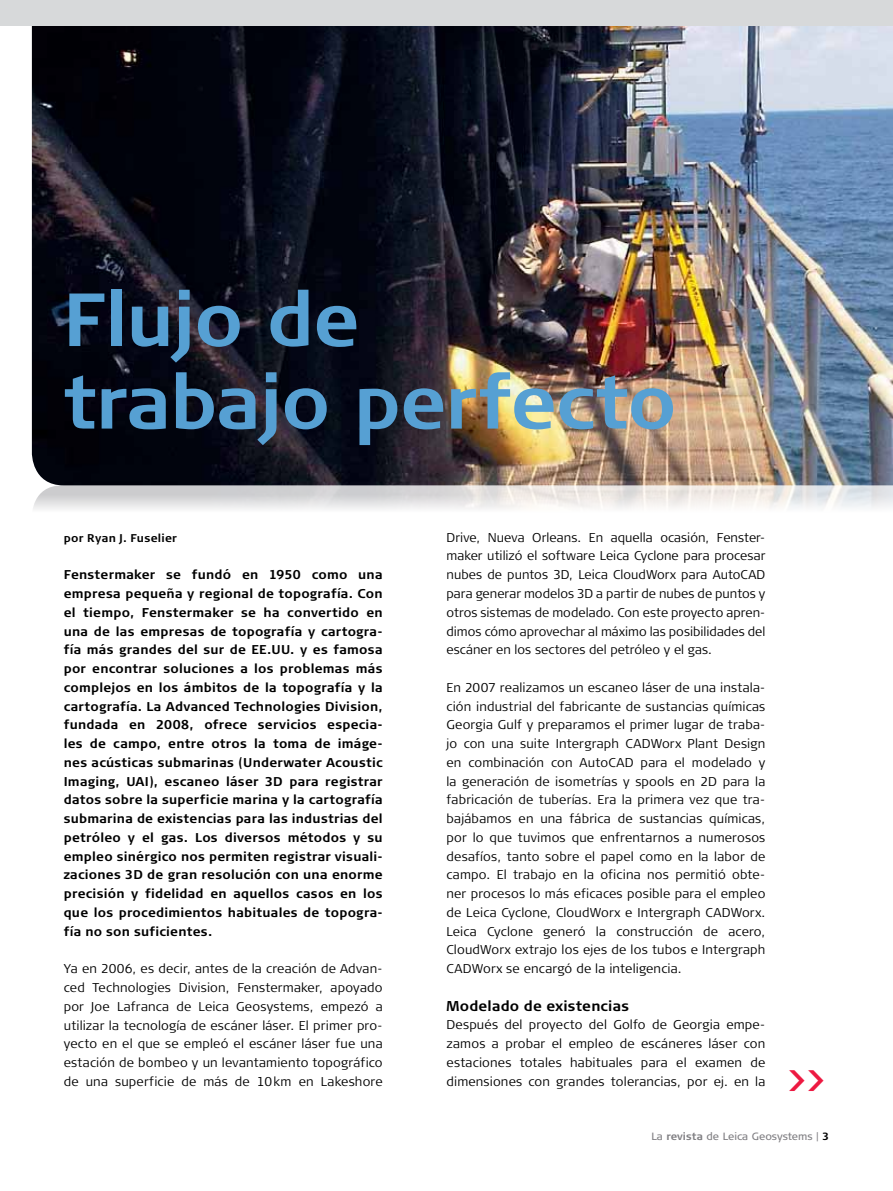
<style>
.page{position:relative;width:893px;height:1191px;background:#fff}
.page>*{position:absolute;margin:0;border:0;box-sizing:border-box;transform-origin:0 0}
.t1{font:700 75px/82.5px "Signa Column";letter-spacing:-.015em;color:#56a0d3}
.t2{font:700 30.75px "Signa Column";color:#ed1941}
.t3{font:700 14.25px "Signa Column";letter-spacing:.015em;color:#000}
.t4{font:300 12.75px/18.8px "Signa Column";letter-spacing:.015em;color:#000;text-align:justify}
.t5{font:700 12.75px/18.8px "Signa Column";letter-spacing:.015em;color:#000;text-align:justify}
.t6{font:700 11.25px "Signa Column";letter-spacing:.02em;color:#000}
.t7{font:10.5px "Signa Column";color:#807f83}
.s1{font-weight:700}
.s2{font-weight:700;color:#000}
</style>
<div class="page">
<img style="left:32px;top:26px;width:861px;height:459px">
<svg style="left:33px;top:485px;width:860px;height:24px"></svg>
<div style="left:0;top:0;width:893px;height:26px;background:#d7d9da"></div>
<h1 class="t1" style="left:63px;top:278px;width:615px">Flujo de<br>trabajo perfecto</h1>
<p class="t6" style="left:64px;top:531px;width:115px">por Ryan J. Fuselier</p>
<p class="t5" style="left:64px;top:565px;width:320px">Fenstermaker se fundó en 1950 como una empresa pequeña y regional de topografía. Con el tiempo, Fenstermaker se ha convertido en una de las empresas de topografía y cartogra&shy;fía más grandes del sur de EE.UU. y es famosa por encontrar soluciones a los problemas más complejos en los ámbitos de la topografía y la cartografía. La Advanced Technologies Division, fundada en 2008, ofrece servicios especia&shy;les de campo, entre otros la toma de imáge&shy;nes acústicas submarinas (Underwater Acoustic I maging, UAI), escaneo láser 3D para registrar datos sobre la superficie marina y la cartografía submarina de existencias para las industrias del petróleo y el gas. Los diversos métodos y su empleo sinérgico nos permiten registrar visuali&shy;zaciones 3D de gran resolución con una enorme precisión y fidelidad en aquellos casos en los que los procedimientos habituales de topogra&shy;fía no son suficientes.</p>
<p class="t4" style="left:64px;top:959px;width:320px">Ya en 2006, es decir, antes de la creación de Advan&shy;ced Technologies Division, Fenstermaker, apoyado por Joe Lafranca de Leica Geosystems, empezó a utilizar la tecnología de escáner láser. El primer pro&shy;yecto en el que se empleó el escáner láser fue una estación de bombeo y un levantamiento topográfico de una superficie de más de 10km en Lakeshore</p>
<p class="t4" style="left:446px;top:528px;width:320px">Drive, Nueva Orleans. En aquella ocasión, Fenster&shy;maker utilizó el software Leica Cyclone para procesar nubes de puntos 3D, Leica CloudWorx para AutoCAD para generar modelos 3D a partir de nubes de puntos y otros sistemas de modelado. Con este proyecto apren&shy;dimos cómo aprovechar al máximo las posibilidades del escáner en los sectores del petróleo y el gas.</p>
<p class="t4" style="left:446px;top:678px;width:320px">En 2007 realizamos un escaneo láser de una instala&shy;ción industrial del fabricante de sustancias químicas Georgia Gulf y preparamos el primer lugar de traba&shy;jo con una suite Intergraph CADWorx Plant Design en combinación con AutoCAD para el modelado y la generación de isometrías y spools en 2D para la fabricación de tuberías. Era la primera vez que tra&shy;bajábamos en una fábrica de sustancias químicas, por lo que tuvimos que enfrentarnos a numerosos desafíos, tanto sobre el papel como en la labor de campo. El trabajo en la oficina nos permitió obte&shy;ner procesos lo más eficaces posible para el empleo de Leica Cyclone, CloudWorx e Intergraph CADWorx.<br>Leica Cyclone generó la construcción de acero, CloudWorx extrajo los ejes de los tubos e Intergraph CADWorx se encargó de la inteligencia.</p>
<p class="t3" style="left:446px;top:997px;width:184px">Modelado de existencias</p>
<p class="t4" style="left:446px;top:1015px;width:320px">Después del proyecto del Golfo de Georgia empe&shy;zamos a probar el empleo de escáneres láser con estaciones totales habituales para el examen de dimensiones con grandes tolerancias, por ej. en la</p>
<h2 class="t2" style="left:787px;top:1062px;width:40px">&gt;&gt;</h2>
<p class="t7" style="left:651px;top:1129px;width:179px">La <span class="s1">revista</span> de Leica Geosystems | <span class="s2">3</span></p>
</div>
